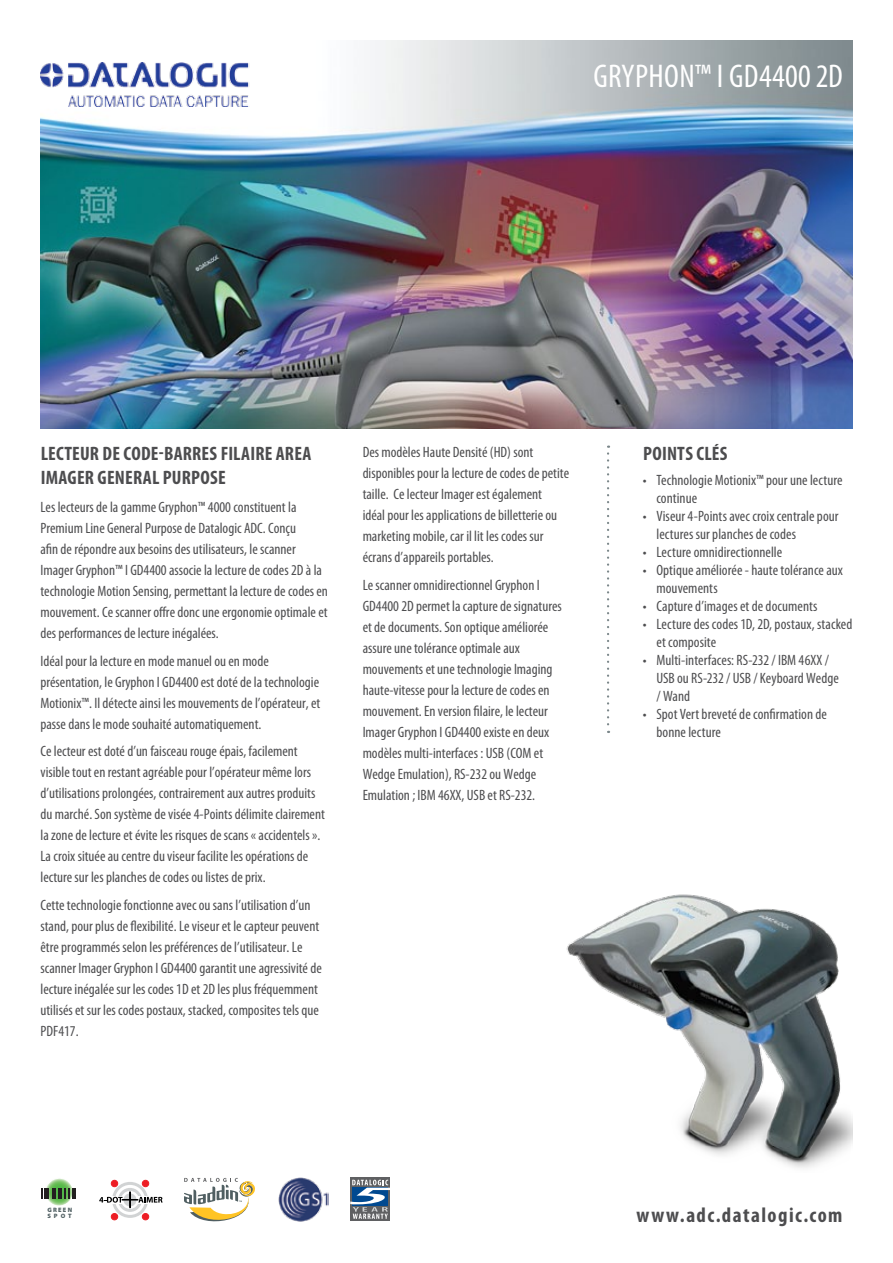
<style>
.page{position:relative;width:893px;height:1263px;background:#fff}
.page>*{position:absolute;margin:0;border:0;box-sizing:border-box;transform-origin:0 0}
.t1{font:condensed 33px "Myriad Pro";letter-spacing:.01em;color:#fff}
.t2{font:700 condensed 21px "Myriad Pro";color:#4d4d4f}
.t3{font:700 condensed 19.5px/24px "Myriad Pro";letter-spacing:.01em;color:#4d4d4f}
.t4{font:condensed 15px/21px "Myriad Pro";color:#4d4d4f}
.t5{font:900 6.3px/6.3px "Myriad Pro";letter-spacing:.2em;color:#505f62}
</style>
<div class="page">
<img style="left:40px;top:41px;width:812px;height:387px">
<img style="left:40px;top:63px;width:220px;height:43px">
<svg style="left:607px;top:446px;width:2px;height:287px"></svg>
<img style="left:278px;top:1177px;width:51px;height:45px">
<svg style="left:184px;top:1178px;width:71px;height:44px"></svg>
<svg style="left:350px;top:1178px;width:40px;height:43px"></svg>
<svg style="left:350px;top:1180px;width:40px;height:39px"></svg>
<div style="left:111px;top:1180px;width:7px;height:7px;border:1px solid #ed1d24;border-radius:50%"></div>
<div style="left:142px;top:1180px;width:7px;height:7px;border:1px solid #ed1d24;border-radius:50%"></div>
<div style="left:111px;top:1213px;width:7px;height:7px;border:1px solid #ed1d24;border-radius:50%"></div>
<div style="left:142px;top:1213px;width:7px;height:7px;border:1px solid #ed1d24;border-radius:50%"></div>
<svg style="left:99px;top:1182px;width:64px;height:36px"></svg>
<svg style="left:45px;top:1178px;width:28px;height:27px"></svg>
<svg style="left:41px;top:1188px;width:14px;height:11px"></svg>
<hr style="left:58px;top:1188px;width:4px;height:11px;background:#231f20">
<svg style="left:64px;top:1188px;width:5px;height:11px"></svg>
<hr style="left:72px;top:1188px;width:4px;height:11px;background:#231f20">
<img style="left:566px;top:894px;width:286px;height:274px">
<h1 class="t1" style="left:593px;top:56px;width:251px">grypho n™ I GD4400 2D</h1>
<h3 class="t3" style="left:41px;top:441px;width:272px">LECTEUR DE CODE-BARRES FILAIRE AREA<br>IMAGER GENERAL PURPOSE</h3>
<p class="t4" style="left:40px;top:496px;width:289px">Les lecteurs de la gamme Gryphon™ 4000 constituent la Premium Line General Purpose de Datalogic ADC. Conçu<br>afin de répondre aux besoins des utilisateurs, le scanner Imager Gryphon™ I GD4400 associe la lecture de codes 2D à la technologie Motion Sensing, permettant la lecture de codes en mouvement. Ce scanner offre donc une ergonomie optimale et des performances de lecture inégalées.</p>
<p class="t4" style="left:40px;top:650px;width:281px">Idéal pour la lecture en mode manuel ou en mode présentation, le Gryphon I GD4400 est doté de la technologie Motionix™. Il détecte ainsi les mouvements de l’opérateur, et passe dans le mode souhaité automatiquement.</p>
<p class="t4" style="left:40px;top:741px;width:286px">Ce lecteur est doté d’un faisceau rouge épais, facilement visible tout en restant agréable pour l’opérateur même lors d’utilisations prolongées, contrairement aux autres produits du marché. Son système de visée 4-Points délimite clairement la zone de lecture et évite les risques de scans « accidentels ».<br>La croix située au centre du viseur facilite les opérations de lecture sur les planches de codes ou listes de prix.</p>
<p class="t4" style="left:40px;top:894px;width:283px">Cette technologie fonctionne avec ou sans l’utilisation d’un stand, pour plus de flexibilité. Le viseur et le capteur peuvent être programmés selon les préférences de l’utilisateur. Le scanner Imager Gryphon I GD4400 garantit une agressivité de lecture inégalée sur les codes 1D et 2D les plus fréquemment utilisés et sur les codes postaux, stacked, composites tels que PDF417.</p>
<p class="t4" style="left:363px;top:441px;width:208px">Des modèles Haute Densité (HD) sont disponibles pour la lecture de codes de petite taille. Ce lecteur Imager est également<br>idéal pour les applications de billetterie ou marketing mobile, car il lit les codes sur écrans d’appareils portables.</p>
<p class="t4" style="left:363px;top:574px;width:201px">Le scanner omnidirectionnel Gryphon I GD4400 2D permet la capture de signatures et de documents. Son optique améliorée assure une tolérance optimale aux mouvements et une technologie Imaging haute-vitesse pour la lecture de codes en mouvement. En version filaire, le lecteur Imager Gryphon I GD4400 existe en deux modèles multi-interfaces : USB (COM et Wedge Emulation), RS-232 ou Wedge Emulation ; IBM 46XX, USB et RS-232.</p>
<h3 class="t3" style="left:643px;top:441px;width:86px">POINTS CLÉS</h3>
<p class="t4" style="left:656px;top:471px;width:188px;line-height:18px;text-indent:-14px">• Technologie Motionix™ pour une lecture continue</p>
<p class="t4" style="left:656px;top:507px;width:184px;line-height:18px;text-indent:-14px">• Viseur 4-Points avec croix centrale pour lectures sur planches de codes</p>
<p class="t4" style="left:643px;top:541px;width:141px">• Lecture omnidirectionnelle</p>
<p class="t4" style="left:656px;top:561px;width:188px;line-height:18px;text-indent:-14px">• Optique améliorée - haute tolérance aux mouvements</p>
<p class="t4" style="left:643px;top:595px;width:176px">• Capture d’images et de documents</p>
<p class="t4" style="left:656px;top:615px;width:198px;line-height:18px;text-indent:-14px">• Lecture des codes 1D, 2D, postaux, stacked et composite</p>
<p class="t4" style="left:656px;top:651px;width:184px;line-height:18px;text-indent:-14px">• Multi-interfaces: RS-232 / IBM 46XX /<br>USB ou RS-232 / USB / Keyboard Wedge / Wand</p>
<p class="t4" style="left:656px;top:705px;width:172px;line-height:18px;text-indent:-14px">• Spot Vert breveté de confirmation de bonne lecture</p>
<p class="t5" style="left:47px;top:1206px;width:26px">GREEN<br>SPOT</p>
<h2 class="t2" style="left:636px;top:1201px;width:208px">WWW.ADC.DATALOGIC.COM</h2>
</div>
